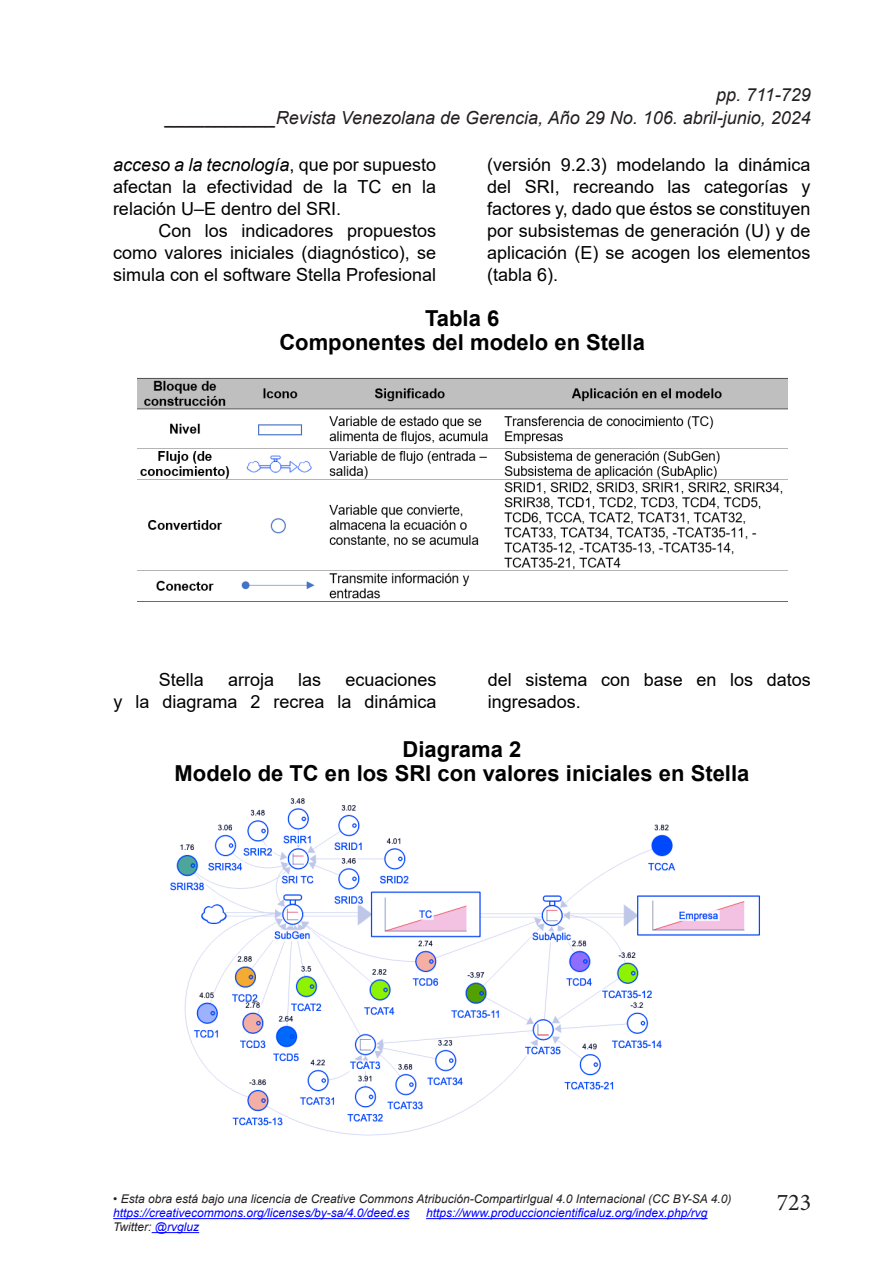
<style>
.page{position:relative;width:879px;height:1276px;background:#fff}
.page>*{position:absolute;margin:0;border:0;box-sizing:border-box;transform-origin:0 0}
.t1{font:24px "Minion Pro";color:#231f20}
.t2{font:700 22px/24px "Arial";color:#000;text-align:center}
.t3{font:18px/22px "Arial";color:#000;text-align:justify}
.t4{font:italic 18px "Arial";color:#231f20}
.t5{font:italic 12px "Arial";color:#231f20}
.t6{font:italic 12px "Arial";color:#00f}
.s1{font-style:italic}
.s2{color:#00f}
</style>
<div class="page">
<hr style="left:113px;top:1218px;width:296px;height:1px;background:#00f">
<hr style="left:426px;top:1218px;width:281px;height:1px;background:#00f">
<hr style="left:152px;top:1232px;width:47px;height:1px;background:#00f">
<img style="left:137px;top:377px;width:650px;height:225px">
<img style="left:170px;top:798px;width:590px;height:338px">
<p class="t4" style="left:716px;top:83px;width:96px">pp. 711-729</p>
<p class="t4" style="left:166px;top:106px;width:647px">___________Revista Venezolana de Gerencia, Año 29 No. 106. abril-junio, 2024</p>
<p class="t3" style="left:113px;top:154px;width:325px"><span class="s1">acceso a la tecnología</span>, que por supuesto afectan la efectividad de la TC en la relación U–E dentro del SRI.</p>
<p class="t3" style="left:113px;top:220px;width:325px;text-indent:45px">Con los indicadores propuestos como valores iniciales (diagnóstico), se simula con el software Stella Profesional</p>
<p class="t3" style="left:487px;top:154px;width:325px">(versión 9.2.3) modelando la dinámica del SRI, recreando las categorías y factores y, dado que éstos se constituyen por subsistemas de generación (U) y de aplicación (E) se acogen los elementos (tabla 6).</p>
<p class="t2" style="left:279px;top:306px;width:367px">Tabla 6<br>Componentes del modelo en Stella</p>
<p class="t3" style="left:159px;top:668px;width:47px">Stella</p>
<p class="t3" style="left:228px;top:668px;width:48px">arroja</p>
<p class="t3" style="left:298px;top:668px;width:25px">las</p>
<p class="t3" style="left:113px;top:668px;width:325px;text-align:right">ecuaciones<br>y la diagrama 2 recrea la dinámica</p>
<p class="t3" style="left:488px;top:668px;width:325px">del sistema con base en los datos ingresados.</p>
<p class="t2" style="left:175px;top:737px;width:576px">Diagrama 2<br>Modelo de TC en los SRI con valores iniciales en Stella</p>
<p class="t5" style="left:113px;top:1191px;width:620px">• Esta obra está bajo una licencia de Creative Commons Atribución-CompartirIgual 4.0 Internacional (CC BY-SA 4.0)</p>
<p class="t6" style="left:113px;top:1205px;width:298px">https://creativecommons.org/licenses/by-sa/4.0/deed.es</p>
<p class="t6" style="left:426px;top:1205px;width:283px">https://www.produccioncientificaluz.org/index.php/rvg</p>
<p class="t5" style="left:113px;top:1219px;width:87px">Twitter: <span class="s2">@rvgluz</span></p>
<h1 class="t1" style="left:777px;top:1186px;width:36px">723</h1>
</div>
